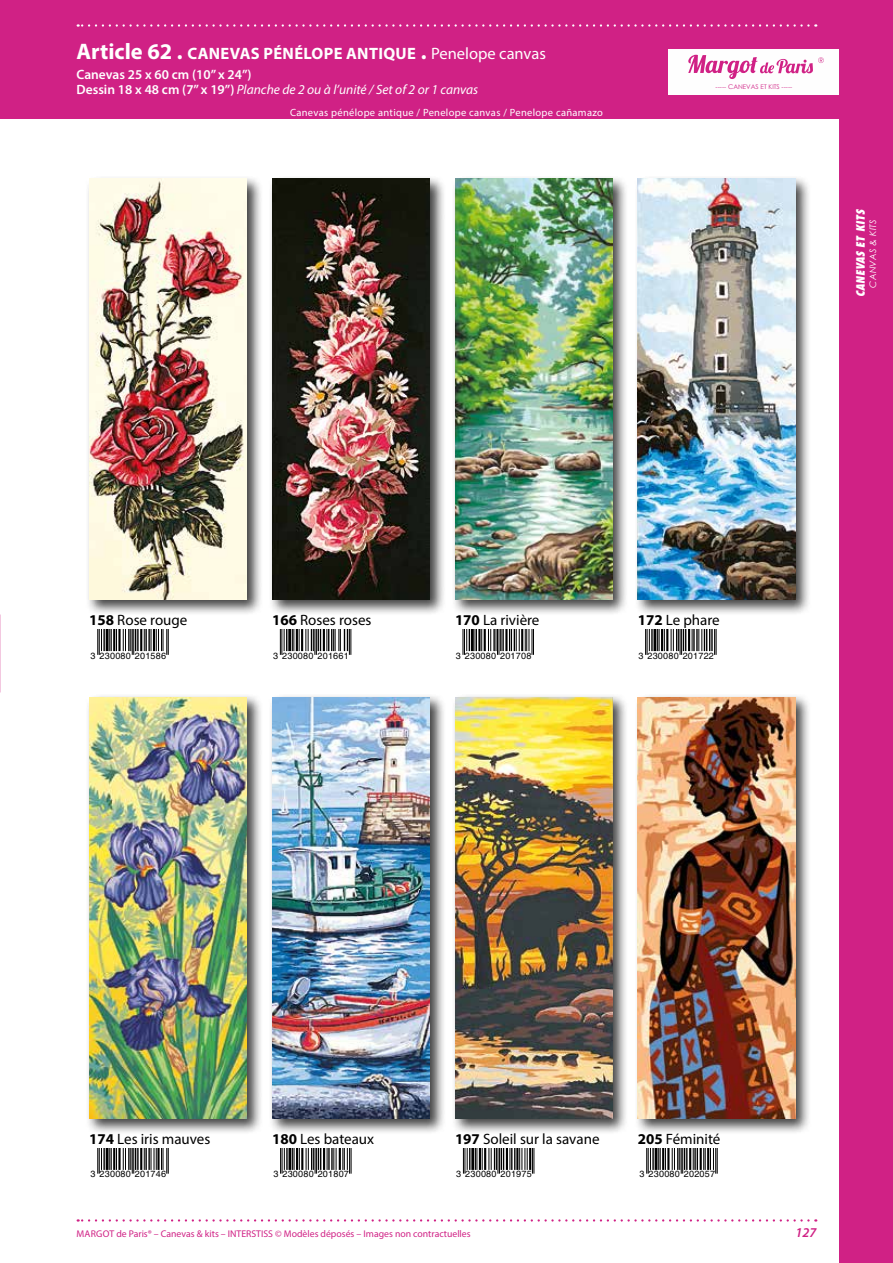
<style>
.page{position:relative;width:893px;height:1263px;background:#fff}
.page>*{position:absolute;margin:0;border:0;box-sizing:border-box;transform-origin:0 0}
.t1{font:700 16.5px "Myriad Pro";letter-spacing:.02em;color:#fff}
.t2{font:15px "Myriad Pro";color:#000}
.t3{font:600 13.5px/15px "Myriad Pro";color:#fff}
.t4{font:italic 600 13.5px "Myriad Pro";color:#d02185}
.t5{font:italic 800 condensed 11.25px "Futura Std";color:#fff}
.t6{font:10.5px "Myriad Pro";letter-spacing:.03em;color:#fff}
.t7{font:9.75px "Myriad Pro";color:#d02185}
.t8{font:9px "Helvetica";letter-spacing:.025em;color:#000}
.t9{font:italic 9px "Century Gothic";letter-spacing:.025em;color:#fff}
.t10{font:6.45px "Century Gothic";color:#d02185}
.s1{font-size:22.5px}
.s2{font-weight:400}
.s3{font-weight:400;font-style:italic}
.s4{font-weight:700}
</style>
<div class="page">
<div style="left:0;top:0;width:893px;height:119px;background:#d02185"></div>
<svg style="left:78px;top:1219px;width:730px;height:2px"></svg>
<svg style="left:78px;top:24px;width:730px;height:3px"></svg>
<div style="left:839px;top:0;width:54px;height:1263px;background:#d02185"></div>
<div style="left:669px;top:49px;width:170px;height:45px;background:#fefefe"></div>
<svg style="left:688px;top:55px;width:136px;height:24px"></svg>
<div style="left:85px;top:175px;width:178px;height:441px;background:#000;opacity:.75"></div>
<img style="left:89px;top:179px;width:158px;height:421px">
<svg style="left:97px;top:629px;width:5px;height:26px"></svg>
<hr style="left:103px;top:629px;width:2px;height:22px;background:#000">
<hr style="left:106px;top:629px;width:3px;height:22px;background:#000">
<svg style="left:109px;top:629px;width:8px;height:22px"></svg>
<hr style="left:118px;top:629px;width:3px;height:22px;background:#000">
<svg style="left:123px;top:629px;width:13px;height:26px"></svg>
<hr style="left:137px;top:629px;width:2px;height:22px;background:#000">
<hr style="left:140px;top:629px;width:2px;height:22px;background:#000">
<svg style="left:144px;top:629px;width:1px;height:22px"></svg>
<hr style="left:145px;top:629px;width:2px;height:22px;background:#000">
<hr style="left:148px;top:629px;width:2px;height:22px;background:#000">
<svg style="left:151px;top:629px;width:18px;height:26px"></svg>
<div style="left:85px;top:694px;width:178px;height:441px;background:#000;opacity:.75"></div>
<img style="left:89px;top:697px;width:158px;height:421px">
<svg style="left:97px;top:1148px;width:5px;height:26px"></svg>
<hr style="left:103px;top:1148px;width:2px;height:22px;background:#000">
<hr style="left:106px;top:1148px;width:3px;height:22px;background:#000">
<svg style="left:109px;top:1148px;width:8px;height:22px"></svg>
<hr style="left:118px;top:1148px;width:3px;height:22px;background:#000">
<svg style="left:123px;top:1148px;width:13px;height:26px"></svg>
<hr style="left:137px;top:1148px;width:2px;height:22px;background:#000">
<hr style="left:140px;top:1148px;width:2px;height:22px;background:#000">
<svg style="left:144px;top:1148px;width:1px;height:22px"></svg>
<hr style="left:145px;top:1148px;width:2px;height:22px;background:#000">
<hr style="left:148px;top:1148px;width:2px;height:22px;background:#000">
<svg style="left:151px;top:1148px;width:18px;height:26px"></svg>
<div style="left:268px;top:694px;width:178px;height:441px;background:#000;opacity:.75"></div>
<img style="left:272px;top:697px;width:157px;height:421px">
<svg style="left:280px;top:1148px;width:5px;height:26px"></svg>
<hr style="left:286px;top:1148px;width:2px;height:22px;background:#000">
<hr style="left:288px;top:1148px;width:3px;height:22px;background:#000">
<svg style="left:292px;top:1148px;width:8px;height:22px"></svg>
<hr style="left:301px;top:1148px;width:2px;height:22px;background:#000">
<svg style="left:306px;top:1148px;width:15px;height:26px"></svg>
<hr style="left:323px;top:1148px;width:2px;height:22px;background:#000">
<svg style="left:327px;top:1148px;width:25px;height:26px"></svg>
<div style="left:451px;top:694px;width:178px;height:441px;background:#000;opacity:.75"></div>
<img style="left:455px;top:697px;width:157px;height:421px">
<svg style="left:463px;top:1148px;width:20px;height:26px"></svg>
<hr style="left:484px;top:1148px;width:2px;height:22px;background:#000">
<svg style="left:489px;top:1148px;width:15px;height:26px"></svg>
<hr style="left:506px;top:1148px;width:2px;height:22px;background:#000">
<svg style="left:510px;top:1148px;width:25px;height:26px"></svg>
<div style="left:634px;top:694px;width:178px;height:441px;background:#000;opacity:.75"></div>
<img style="left:638px;top:697px;width:157px;height:421px">
<svg style="left:646px;top:1148px;width:5px;height:26px"></svg>
<hr style="left:652px;top:1148px;width:2px;height:22px;background:#000">
<hr style="left:655px;top:1148px;width:2px;height:22px;background:#000">
<svg style="left:658px;top:1148px;width:8px;height:22px"></svg>
<hr style="left:667px;top:1148px;width:2px;height:22px;background:#000">
<svg style="left:672px;top:1148px;width:15px;height:26px"></svg>
<hr style="left:689px;top:1148px;width:2px;height:22px;background:#000">
<svg style="left:693px;top:1148px;width:25px;height:26px"></svg>
<div style="left:268px;top:175px;width:178px;height:441px;background:#000;opacity:.75"></div>
<img style="left:272px;top:179px;width:157px;height:421px">
<svg style="left:280px;top:629px;width:20px;height:26px"></svg>
<hr style="left:301px;top:629px;width:2px;height:22px;background:#000">
<svg style="left:306px;top:629px;width:15px;height:26px"></svg>
<hr style="left:323px;top:629px;width:2px;height:22px;background:#000">
<svg style="left:327px;top:629px;width:25px;height:26px"></svg>
<div style="left:451px;top:175px;width:178px;height:441px;background:#000;opacity:.75"></div>
<img style="left:455px;top:179px;width:157px;height:421px">
<svg style="left:463px;top:629px;width:19px;height:26px"></svg>
<hr style="left:484px;top:629px;width:2px;height:22px;background:#000">
<svg style="left:488px;top:629px;width:12px;height:26px"></svg>
<hr style="left:500px;top:629px;width:2px;height:22px;background:#000">
<hr style="left:502px;top:629px;width:2px;height:22px;background:#000">
<hr style="left:505px;top:629px;width:3px;height:22px;background:#000">
<svg style="left:509px;top:629px;width:25px;height:26px"></svg>
<div style="left:634px;top:175px;width:178px;height:441px;background:#000;opacity:.75"></div>
<img style="left:638px;top:179px;width:157px;height:421px">
<svg style="left:645px;top:629px;width:5px;height:26px"></svg>
<hr style="left:651px;top:629px;width:2px;height:22px;background:#000">
<hr style="left:653px;top:629px;width:3px;height:22px;background:#000">
<svg style="left:657px;top:629px;width:8px;height:22px"></svg>
<hr style="left:666px;top:629px;width:2px;height:22px;background:#000">
<svg style="left:671px;top:629px;width:15px;height:26px"></svg>
<hr style="left:688px;top:629px;width:2px;height:22px;background:#000">
<svg style="left:692px;top:629px;width:25px;height:26px"></svg>
<p class="t1" style="left:77px;top:43px;width:471px"><span class="s1">Article 62 .</span> CANEVAS PÉNÉLOPE ANTIQUE <span class="s1">.</span> <span class="s2">Penelope canvas</span></p>
<p class="t3" style="left:77px;top:66px;width:403px">Canevas 25 x 60 cm (10’’ x 24’’)<br>Dessin 18 x 48 cm (7’’ x 19’’) <span class="s3">Planche de 2 ou à l’unité / Set of 2 or 1 canvas</span></p>
<p class="t6" style="left:290px;top:106px;width:314px">Canevas pénélope antique / Penelope canvas / Penelope cañamazo</p>
<p class="t10" style="left:716px;top:82px;width:78px">----- CANEVAS ET KITS -----</p>
<p class="t5" style="left:854px;top:297px;width:89px;rotate:-90deg">CANEVAS ET KITS</p>
<p class="t9" style="left:866px;top:288px;width:70px;rotate:-90deg">CANVAS &amp; KITS</p>
<p class="t2" style="left:89px;top:611px;width:100px"><span class="s4">158</span> Rose rouge</p>
<p class="t8" style="left:91px;top:650px;width:77px">3 230080 201586</p>
<p class="t2" style="left:272px;top:611px;width:101px"><span class="s4">166</span> Roses roses</p>
<p class="t8" style="left:273px;top:650px;width:77px">3 230080 201661</p>
<p class="t2" style="left:455px;top:611px;width:86px"><span class="s4">170</span> La rivière</p>
<p class="t8" style="left:456px;top:650px;width:77px">3 230080 201708</p>
<p class="t2" style="left:638px;top:611px;width:83px"><span class="s4">172</span> Le phare</p>
<p class="t8" style="left:638px;top:650px;width:77px">3 230080 201722</p>
<p class="t2" style="left:89px;top:1130px;width:123px"><span class="s4">174</span> Les iris mauves</p>
<p class="t8" style="left:91px;top:1169px;width:77px">3 230080 201746</p>
<p class="t2" style="left:272px;top:1130px;width:104px"><span class="s4">180</span> Les bateaux</p>
<p class="t8" style="left:273px;top:1169px;width:77px">3 230080 201807</p>
<p class="t2" style="left:455px;top:1130px;width:146px"><span class="s4">197</span> Soleil sur la savane</p>
<p class="t8" style="left:456px;top:1169px;width:77px">3 230080 201975</p>
<p class="t7" style="left:77px;top:1228px;width:396px">MARGOT de Paris® – Canevas &amp; kits – INTERSTISS © Modèles déposés – Images non contractuelles</p>
<p class="t2" style="left:638px;top:1130px;width:84px"><span class="s4">205</span> Féminité</p>
<p class="t8" style="left:640px;top:1169px;width:77px">3 230080 202057</p>
<p class="t4" style="left:795px;top:1224px;width:23px">127</p>
</div>
